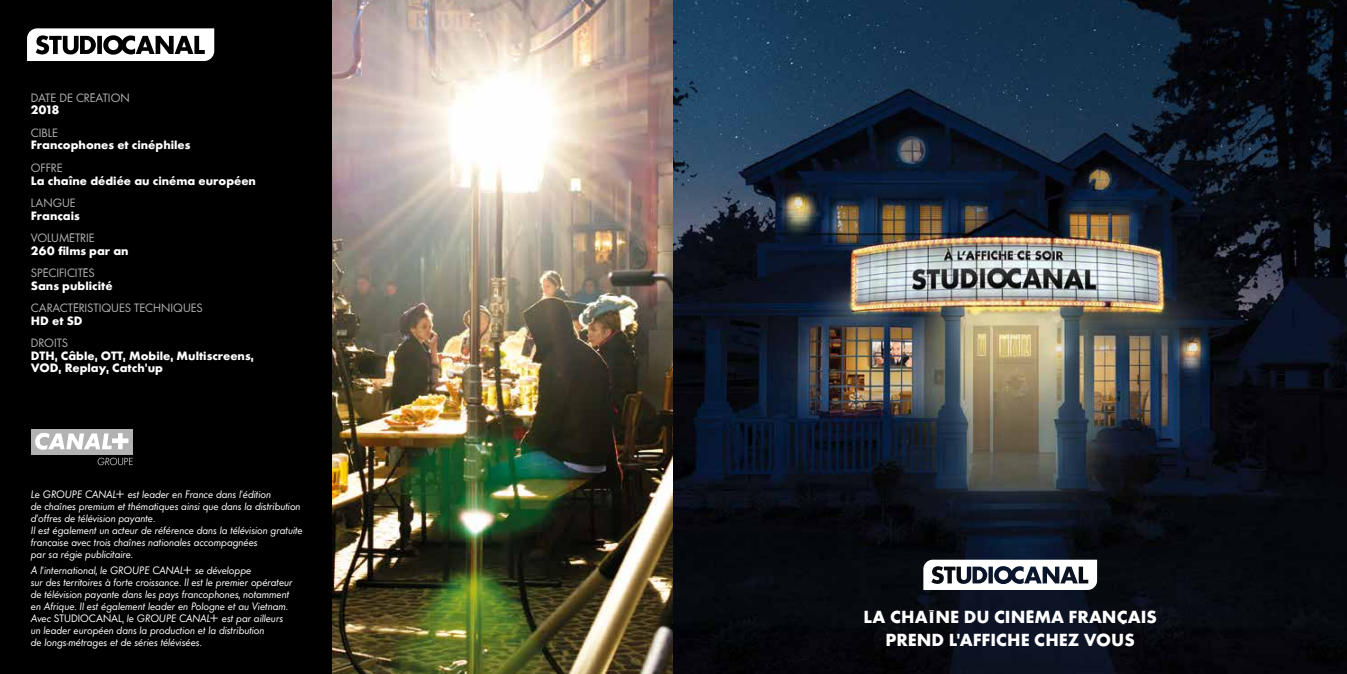
<style>
.page{position:relative;width:1347px;height:674px;background:#fff}
.page>*{position:absolute;margin:0;border:0;box-sizing:border-box;transform-origin:0 0}
.t1{font:700 16.25px/22.5px "Canalp";color:#fff;text-align:center}
.t2{font:700 11.25px/12.5px "Canalp";color:#fff}
.t3{font:11.25px "Canalp";color:#b3b2b2}
.t4{font:italic 10px/12px "Canalp";color:#fff}
.s1{font-style:normal}
</style>
<div class="page">
<img style="left:331px;top:0;width:342px;height:673px">
<img style="left:673px;top:0;width:673px;height:673px">
<div style="left:0;top:0;width:331px;height:673px;background:#000"></div>
<div style="left:31px;top:429px;width:102px;height:25px;background:#b3b2b2"></div>
<svg style="left:35px;top:432px;width:93px;height:17px"></svg>
<svg style="left:98px;top:457px;width:35px;height:8px"></svg>
<svg style="left:27px;top:28px;width:187px;height:33px"></svg>
<svg style="left:923px;top:559px;width:174px;height:30px"></svg>
<p class="t3" style="left:31px;top:90px;width:100px">DATE DE CRÉATION</p>
<p class="t2" style="left:31px;top:104px;width:30px">2018</p>
<p class="t3" style="left:31px;top:125px;width:29px">CIBLE</p>
<p class="t2" style="left:31px;top:139px;width:161px">Francophones et cinéphiles</p>
<p class="t3" style="left:31px;top:160px;width:33px">OFFRE</p>
<p class="t2" style="left:31px;top:174px;width:227px">La chaîne dédiée au cinéma européen</p>
<p class="t3" style="left:31px;top:195px;width:46px">LANGUE</p>
<p class="t2" style="left:31px;top:209px;width:51px">Français</p>
<p class="t3" style="left:31px;top:230px;width:65px">VOLUMÉTRIE</p>
<p class="t2" style="left:31px;top:244px;width:99px">260 films par an</p>
<p class="t3" style="left:31px;top:265px;width:66px">SPÉCIFICITÉS</p>
<p class="t2" style="left:31px;top:279px;width:83px">Sans publicité</p>
<p class="t3" style="left:31px;top:300px;width:173px">CARACTÉRISTIQUES TECHNIQUES</p>
<p class="t2" style="left:31px;top:314px;width:53px">HD et SD</p>
<p class="t3" style="left:31px;top:335px;width:39px">DROITS</p>
<p class="t2" style="left:31px;top:349px;width:224px">DTH, Câble, OTT, Mobile, Multiscreens,<br>VOD, Replay, Catch’up</p>
<p class="t4" style="left:31px;top:488px;width:273px">Le GROUPE C+ est leader en France dans l’édition<br>de chaînes premium et thématiques ainsi que dans la distribution d’offres de télévision payante.<br>Il est également un acteur de référence dans la télévision gratuite française avec trois chaînes nationales accompagnées<br>par sa régie publicitaire.</p>
<p class="t4" style="left:31px;top:563px;width:263px">À l’international, le GROUPE C+ se développe<br>sur des territoires à forte croissance. Il est le premier opérateur de télévision payante dans les pays francophones, notamment en Afrique. Il est également leader en Pologne et au Vietnam.<br>Avec <span class="s1">STUDIOCANAL,</span> le GROUPE C+ est par ailleurs un leader européen dans la production et la distribution<br>de longs-métrages et de séries télévisées.</p>
<h1 class="t1" style="left:863px;top:605px;width:295px">LA CHAÎNE DU CINÉMA FRANÇAIS<br>PREND L’AFFICHE CHEZ VOUS</h1>
</div>
